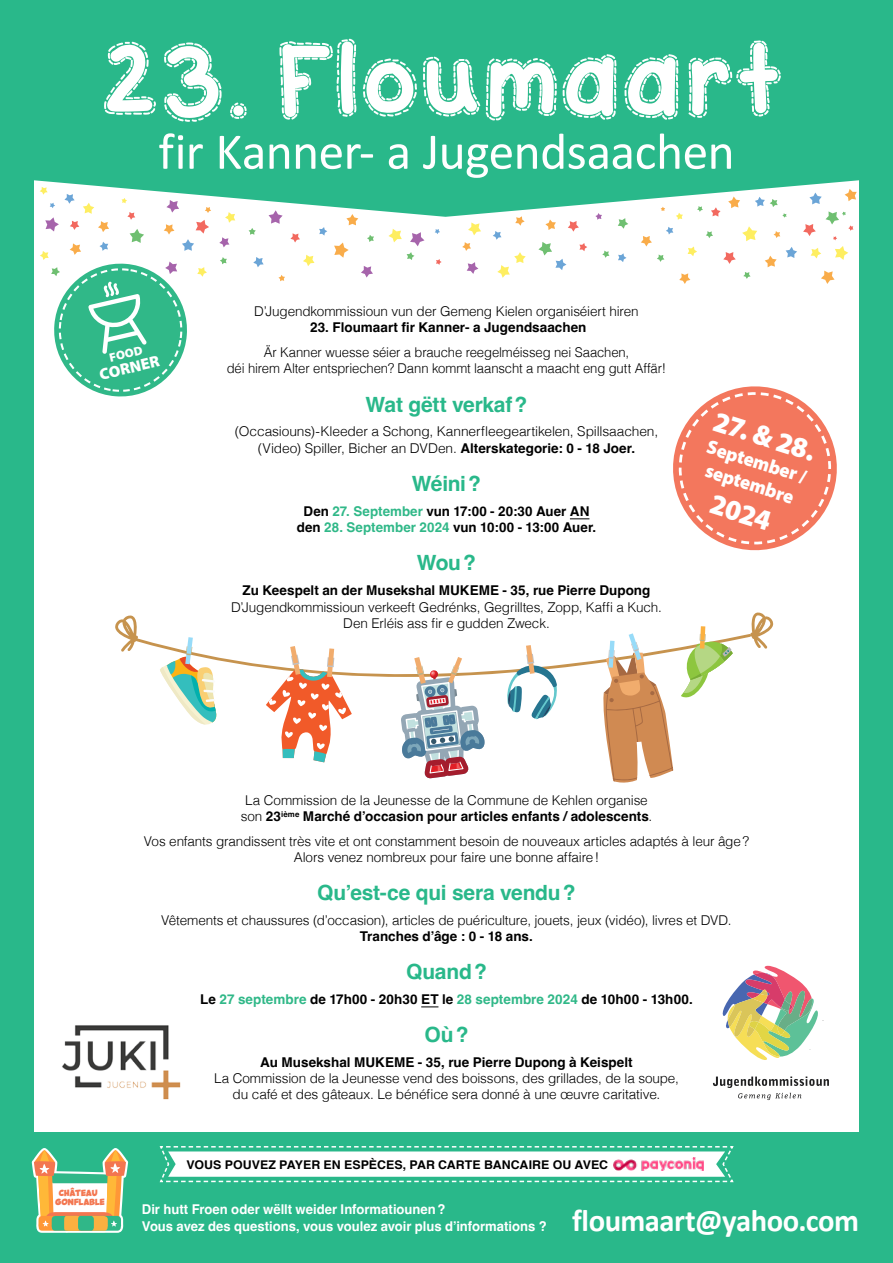
<style>
.page{position:relative;width:893px;height:1263px;background:#29b88a}
.page>*{position:absolute;margin:0;border:0;box-sizing:border-box;transform-origin:0 0}
.t1{font:96.6px "KBA Stitch In Time";letter-spacing:-.045em;color:#fff}
.t2{font:51.6px "Calibri";letter-spacing:-.01em;color:#fff}
.t3{font:700 31.35px "Calibri";letter-spacing:-.015em;color:#fff}
.t4{font:29.1px "Myriad Variable Concept";color:#fff}
.t5{font:700 21px "Helvetica";letter-spacing:-.01em;color:#29b88a}
.t6{font:19.5px/23.4px "Myriad Variable Concept";color:#fff}
.t7{font:900 15.9px "Myriad Pro";color:#fff}
.t8{font:300 13.5px/16.2px "Helvetica";letter-spacing:-.01em;color:#000;text-align:center}
.t9{font:700 13.5px/16.4px "Helvetica";letter-spacing:.005em;color:#000;text-align:center}
.t10{font:700 13.5px/16.2px "Helvetica";color:#fff}
.t11{font:900 12.3px "Myriad Pro";color:#fff}
.t12{font:700 12px "Helvetica";letter-spacing:.005em;color:#000}
.t13{font:5.85px/9.1px "Kids Magazine";letter-spacing:-.04em;color:#f37650;text-align:center}
.s1{font-weight:700}
.s2{color:#30b888}
</style>
<div class="page">
<div style="left:34px;top:68px;width:825px;height:1063px;background:#fff"></div>
<img style="left:62px;top:1025px;width:119px;height:75px">
<svg style="left:545px;top:219px;width:11px;height:11px"></svg>
<svg style="left:773px;top:231px;width:7px;height:7px"></svg>
<svg style="left:765px;top:256px;width:12px;height:11px"></svg>
<svg style="left:811px;top:248px;width:10px;height:10px"></svg>
<svg style="left:407px;top:252px;width:7px;height:8px"></svg>
<svg style="left:346px;top:217px;width:12px;height:8px"></svg>
<svg style="left:249px;top:228px;width:7px;height:7px"></svg>
<svg style="left:253px;top:257px;width:11px;height:10px"></svg>
<svg style="left:290px;top:233px;width:10px;height:9px"></svg>
<svg style="left:462px;top:242px;width:9px;height:9px"></svg>
<svg style="left:493px;top:231px;width:8px;height:9px"></svg>
<svg style="left:225px;top:217px;width:10px;height:6px"></svg>
<svg style="left:835px;top:246px;width:13px;height:14px"></svg>
<svg style="left:677px;top:217px;width:6px;height:3px"></svg>
<svg style="left:723px;top:252px;width:13px;height:12px"></svg>
<svg style="left:278px;top:275px;width:7px;height:6px"></svg>
<svg style="left:468px;top:222px;width:13px;height:13px"></svg>
<svg style="left:361px;top:266px;width:12px;height:12px"></svg>
<svg style="left:515px;top:217px;width:10px;height:9px"></svg>
<svg style="left:334px;top:242px;width:15px;height:16px"></svg>
<svg style="left:467px;top:262px;width:11px;height:12px"></svg>
<svg style="left:436px;top:259px;width:6px;height:6px"></svg>
<svg style="left:618px;top:218px;width:10px;height:11px"></svg>
<svg style="left:435px;top:229px;width:5px;height:5px"></svg>
<svg style="left:388px;top:229px;width:14px;height:13px"></svg>
<svg style="left:568px;top:221px;width:11px;height:11px"></svg>
<svg style="left:303px;top:255px;width:11px;height:11px"></svg>
<svg style="left:367px;top:235px;width:7px;height:7px"></svg>
<svg style="left:803px;top:224px;width:13px;height:12px"></svg>
<svg style="left:786px;top:247px;width:11px;height:11px"></svg>
<svg style="left:270px;top:217px;width:11px;height:7px"></svg>
<svg style="left:641px;top:236px;width:11px;height:10px"></svg>
<svg style="left:825px;top:217px;width:28px;height:23px"></svg>
<svg style="left:666px;top:227px;width:7px;height:7px"></svg>
<svg style="left:538px;top:242px;width:28px;height:28px"></svg>
<svg style="left:319px;top:227px;width:8px;height:9px"></svg>
<svg style="left:743px;top:272px;width:7px;height:7px"></svg>
<svg style="left:821px;top:271px;width:13px;height:13px"></svg>
<svg style="left:410px;top:232px;width:14px;height:14px"></svg>
<svg style="left:497px;top:252px;width:29px;height:26px"></svg>
<svg style="left:219px;top:237px;width:10px;height:10px"></svg>
<svg style="left:618px;top:253px;width:8px;height:9px"></svg>
<svg style="left:579px;top:243px;width:8px;height:8px"></svg>
<svg style="left:602px;top:251px;width:7px;height:7px"></svg>
<svg style="left:657px;top:254px;width:7px;height:8px"></svg>
<svg style="left:688px;top:246px;width:9px;height:10px"></svg>
<svg style="left:679px;top:273px;width:11px;height:11px"></svg>
<svg style="left:742px;top:226px;width:15px;height:15px"></svg>
<svg style="left:706px;top:231px;width:7px;height:7px"></svg>
<svg style="left:220px;top:257px;width:7px;height:7px"></svg>
<svg style="left:421px;top:1006px;width:17px;height:1px"></svg>
<svg style="left:159px;top:1146px;width:575px;height:37px"></svg>
<svg style="left:570px;top:518px;width:19px;height:1px"></svg>
<svg style="left:40px;top:217px;width:169px;height:180px"></svg>
<svg style="left:751px;top:612px;width:22px;height:37px"></svg>
<svg style="left:115px;top:615px;width:636px;height:168px"></svg>
<svg style="left:32px;top:1148px;width:96px;height:85px"></svg>
<svg style="left:673px;top:386px;width:164px;height:165px"></svg>
<svg style="left:34px;top:68px;width:825px;height:149px;background:#43c097"></svg>
<svg style="left:713px;top:1076px;width:116px;height:24px"></svg>
<svg style="left:722px;top:966px;width:96px;height:94px"></svg>
<h1 class="t1" style="left:103px;top:36px;width:689px">23. Floumaart</h1>
<h2 class="t2" style="left:158px;top:116px;width:578px">fir Kanner- a Jugendsaachen</h2>
<p class="t11" style="left:108px;top:349px;width:35px;rotate:-13deg">FOOD</p>
<p class="t7" style="left:97px;top:364px;width:63px;rotate:-13deg">CORNER</p>
<p class="t8" style="left:254px;top:302px;width:386px">D’Jugendkommissioun vun der Gemeng Kielen organiséiert hiren</p>
<p class="t9" style="left:310px;top:321px;width:278px">23. Floumaart fir Kanner- a Jugendsaachen</p>
<p class="t8" style="left:227px;top:343px;width:441px">Är Kanner wuesse séier a brauche reegelméisseg nei Saachen,<br>déi hirem Alter entspriechen? Dann kommt laanscht a maacht eng gutt Affär!</p>
<h3 class="t5" style="left:366px;top:391px;width:163px">Wat gëtt verkaf?</h3>
<p class="t8" style="left:235px;top:423px;width:425px">(Occasiouns)-Kleeder a Schong, Kannerfleegeartikelen, Spillsaachen, (Video) Spiller, Bicher an DVDen. <span class="s1">Alterskategorie: 0 - 18 Joer.</span></p>
<h3 class="t5" style="left:412px;top:471px;width:71px">Wéini?</h3>
<p class="t9" style="left:297px;top:504px;width:301px">Den <span class="s2">27. September</span> vun 17:00 - 20:30 Auer AN den <span class="s2">28. September 2024</span> vun 10:00 - 13:00 Auer.</p>
<h3 class="t5" style="left:417px;top:550px;width:61px">Wou?</h3>
<p class="t9" style="left:243px;top:584px;width:409px">Zu Keespelt an der Musekshal MUKEME - 35, rue Pierre Dupong</p>
<p class="t8" style="left:231px;top:598px;width:432px">D’Jugendkommissioun verkeeft Gedrénks, Gegrilltes, Zopp, Kaffi a Kuch.<br>Den Erléis ass fir e gudden Zweck.</p>
<h3 class="t4" style="left:720px;top:404px;width:107px;rotate:18deg">27. &amp; 28.</h3>
<h3 class="t6" style="left:711px;top:435px;width:105px;rotate:17deg">September / septembre</h3>
<h3 class="t4" style="left:716px;top:487px;width:64px;rotate:18deg">2024</h3>
<p class="t8" style="left:241px;top:791px;width:413px">La Commission de la Jeunesse de la Commune de Kehlen organise son <span class="s1">23</span><sup>ième</sup> <span class="s1">Marché d’occasion pour articles enfants / adolescents</span>.</p>
<p class="t8" style="left:144px;top:832px;width:607px">Vos enfants grandissent très vite et ont constamment besoin de nouveaux articles adaptés à leur âge?<br>Alors venez nombreux pour faire une bonne affaire!</p>
<h3 class="t5" style="left:317px;top:880px;width:260px">Qu’est-ce qui sera vendu?</h3>
<p class="t8" style="left:161px;top:911px;width:572px">Vêtements et chaussures (d’occasion), articles de puériculture, jouets, jeux (vidéo), livres et DVD.</p>
<p class="t9" style="left:360px;top:930px;width:175px">Tranches d’âge : 0 - 18 ans.</p>
<h3 class="t5" style="left:406px;top:959px;width:82px">Quand?</h3>
<p class="t9" style="left:200px;top:992px;width:494px">Le <span class="s2">27 septembre</span> de 17h00 - 20h30 ET le <span class="s2">28 septembre 2024</span> de 10h00 - 13h00.</p>
<h3 class="t5" style="left:424px;top:1022px;width:46px">Où?</h3>
<p class="t9" style="left:260px;top:1055px;width:374px">Au Musekshal MUKEME - 35, rue Pierre Dupong à Keispelt</p>
<p class="t8" style="left:214px;top:1069px;width:466px">La Commission de la Jeunesse vend des boissons, des grillades, de la soupe, du café et des gâteaux. Le bénéfice sera donné à une œuvre caritative.</p>
<p class="t13" style="left:55px;top:1189px;width:51px">CHÂTEAU<br>GONFLABLE</p>
<p class="t12" style="left:187px;top:1157px;width:423px">VOUS POUVEZ PAYER EN ESPÈCES, PAR CARTE BANCAIRE OU AVEC</p>
<p class="t10" style="left:142px;top:1203px;width:406px">Dir hutt Froen oder wëllt weider Informatiounen?<br>Vous avez des questions, vous voulez avoir plus d’informations ?</p>
<h3 class="t3" style="left:572px;top:1198px;width:289px">floumaart@yahoo.com</h3>
</div>
